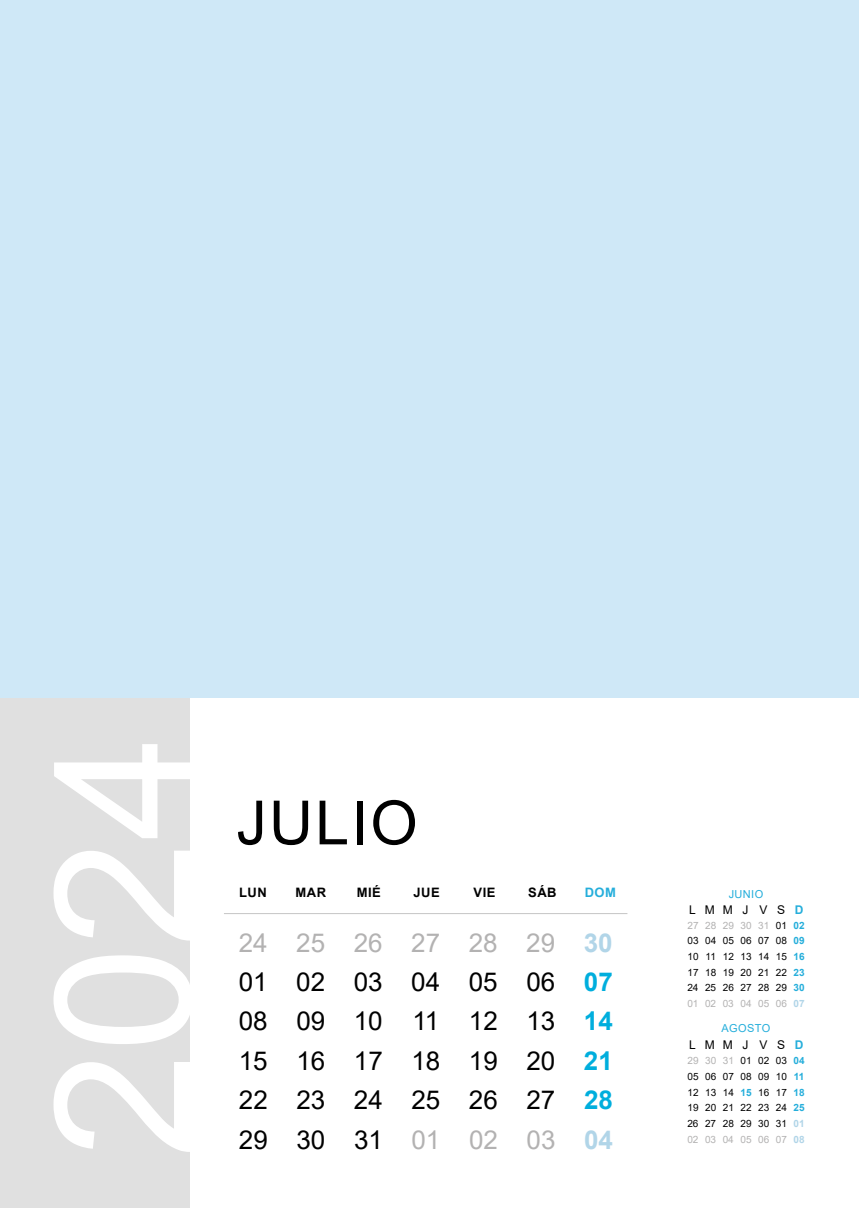
<style>
.page{position:relative;width:859px;height:1208px;background:#fff}
.page>*{position:absolute;margin:0;border:0;box-sizing:border-box;transform-origin:0 0}
.t1{font:190px "Arial";color:#fff}
.t2{font:61px "Arial";letter-spacing:.035em;color:#000}
.t3{font:26px/39.4px "Arial";color:#000;text-align:justify}
.t4{font:700 13px "Arial";letter-spacing:.035em;color:#000}
.t5{font:700 13px "Arial";color:#25aedb}
.t6{font:12px "Arial";letter-spacing:.82em;color:#000}
.t7{font:11px "Arial";letter-spacing:.035em;color:#25aedb}
.t8{font:10px/15.7px "Arial";color:#000;text-align:justify}
.s1{font-weight:700;color:#25aedb}
.s2{color:#b3b2b2}
.s3{font-weight:700;color:#b1d5e8}
.s4{font-weight:700;color:#00aedd}
</style>
<div class="page">
<div style="left:0;top:697px;width:190px;height:511px;background:#e0e0e0"></div>
<div style="left:0;top:0;width:859px;height:697px;background:#cfe8f7"></div>
<hr style="left:224px;top:913px;width:403px;height:1px;background:#c6c6c6">
<h1 class="t1" style="left:-8px;top:1157px;width:424px;rotate:-90deg">2024</h1>
<h2 class="t2" style="left:236px;top:781px;width:183px">JULIO</h2>
<h3 class="t4" style="left:239px;top:883px;width:29px">LUN</h3>
<h3 class="t4" style="left:296px;top:883px;width:32px">MAR</h3>
<h3 class="t4" style="left:357px;top:883px;width:26px">MIÉ</h3>
<h3 class="t4" style="left:414px;top:883px;width:28px">JUE</h3>
<h3 class="t4" style="left:474px;top:883px;width:23px">VIE</h3>
<h3 class="t4" style="left:528px;top:883px;width:30px">SÁB</h3>
<h3 class="t5" style="left:585px;top:883px;width:33px">DOM</h3>
<p class="t7" style="left:729px;top:886px;width:36px">JUNIO</p>
<p class="t6" style="left:689px;top:901px;width:116px">LMMJVS<span class="s1">D</span></p>
<h3 class="t3" style="left:239px;top:922px;width:376px"><span class="s2">24 25 26 27 28 29</span> <span class="s3">30<br></span>01 02 03 04 05 06 <span class="s4">07<br></span>08 09 10 11 12 13 <span class="s4">14<br></span>15 16 17 18 19 20 <span class="s4">21<br></span>22 23 24 25 26 27 <span class="s4">28<br></span>29 30 31 <span class="s2">01 02 03</span> <span class="s3">04</span></h3>
<p class="t8" style="left:687px;top:917px;width:119px"><span class="s2">27 28 29 30 31</span> 01 <span class="s1">02<br></span>03 04 05 06 07 08 <span class="s1">09<br></span>10 11 12 13 14 15 <span class="s1">16<br></span>17 18 19 20 21 22 <span class="s1">23<br></span>24 25 26 27 28 29 <span class="s1">30<br></span><span class="s2">01 02 03 04 05 06</span> <span class="s3">07</span></p>
<p class="t7" style="left:722px;top:1020px;width:50px">AGOSTO</p>
<p class="t6" style="left:689px;top:1036px;width:116px">LMMJVS<span class="s1">D</span></p>
<p class="t8" style="left:687px;top:1052px;width:119px"><span class="s2">29 30 31</span> 01 02 03 <span class="s1">04<br></span>05 06 07 08 09 10 <span class="s1">11<br></span>12 13 14 <span class="s1">15</span> 16 17 <span class="s1">18<br></span>19 20 21 22 23 24 <span class="s1">25<br></span>26 27 28 29 30 31 <span class="s3">01<br></span><span class="s2">02 03 04 05 06 07</span> <span class="s3">08</span></p>
</div>
